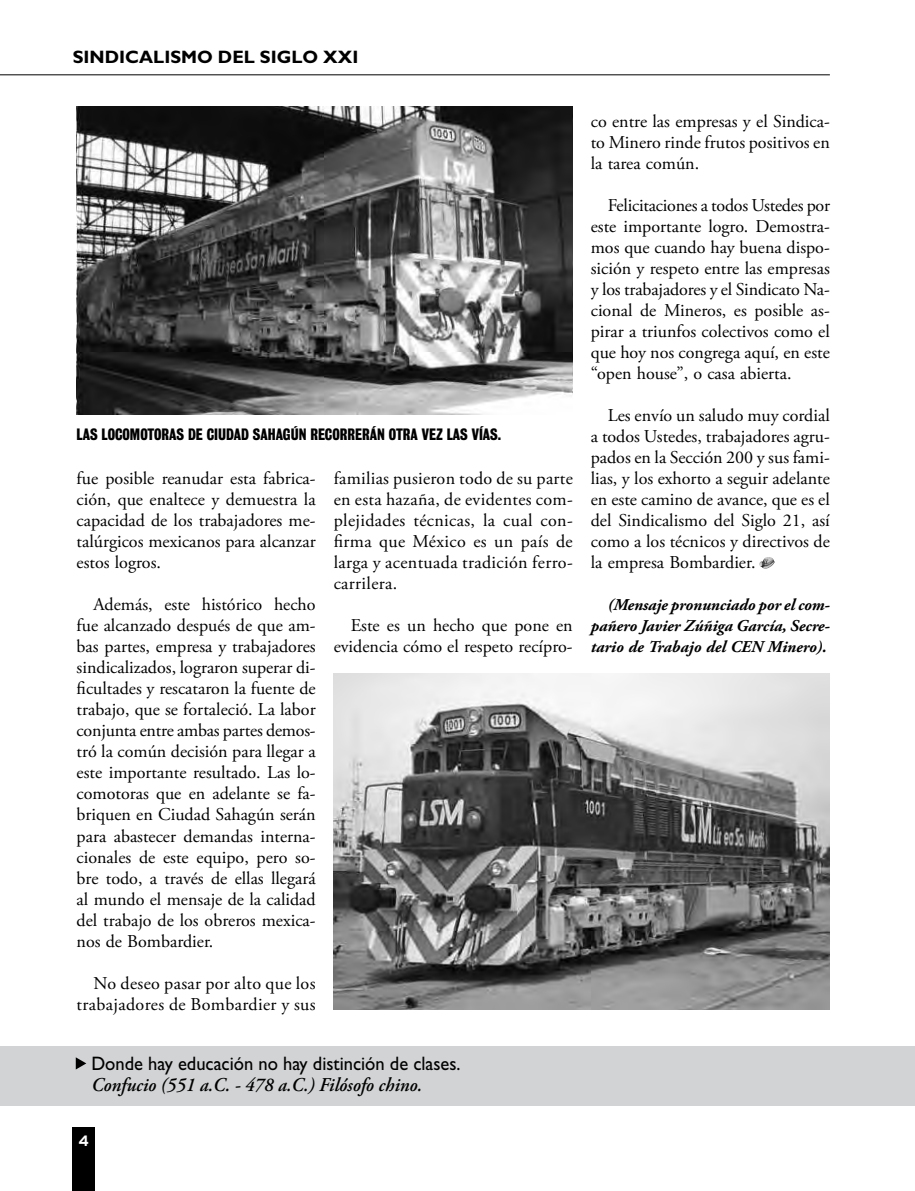
<style>
.page{position:relative;width:915px;height:1191px;background:#fff}
.page>*{position:absolute;margin:0;border:0;box-sizing:border-box;transform-origin:0 0}
.t1{font:19.5px "Gill Sans Std";color:#000;scale:.95 1}
.t2{font:italic 600 19.5px "Adobe Garamond Pro";color:#000;scale:.95 1}
.t3{font:18px/21px "Adobe Garamond Pro";color:#000;text-align:justify}
.t4{font:18px/21px "Adobe Garamond Pro";letter-spacing:.02em;color:#000;text-align:right}
.t5{font:700 18px "Gill Sans Std";color:#000}
.t6{font:italic 700 16.5px/21px "Adobe Garamond Pro";color:#000;text-align:justify}
.t7{font:15px "Bureau Grotesque Three Seven";color:#000}
.t8{font:700 15px "Interstate";color:#fff}
</style>
<div class="page">
<div style="left:72px;top:1127px;width:23px;height:64px;background:#000"></div>
<hr style="left:0;top:74px;width:829px;height:1px;background:#000">
<div style="left:0;top:1045px;width:914px;height:60px;background:#d1d3d4"></div>
<svg style="left:76px;top:1057px;width:10px;height:12px"></svg>
<hr style="left:914px;top:1045px;width:1px;height:60px;background:#d1d3d4">
<img style="left:77px;top:106px;width:495px;height:309px">
<img style="left:333px;top:673px;width:496px;height:336px">
<img style="left:759px;top:557px;width:15px;height:12px">
<p class="t5" style="left:73px;top:46px;width:59px">SINDICA</p>
<p class="t5" style="left:153px;top:46px;width:183px">LISMO DEL SIGLO XXI</p>
<p class="t7" style="left:77px;top:425px;width:34px">LAS LOCOMOTORAS</p>
<p class="t7" style="left:188px;top:425px;width:27px">DE CIUDAD</p>
<p class="t7" style="left:253px;top:425px;width:9px">SAHAGÚN</p>
<p class="t7" style="left:310px;top:425px;width:9px">RECORRERÁN</p>
<p class="t7" style="left:389px;top:425px;width:9px">OTRA</p>
<p class="t7" style="left:422px;top:425px;width:58px">VEZLASVÍAS</p>
<p class="t7" style="left:497px;top:425px;width:5px">.</p>
<p class="t3" style="left:77px;top:469px;width:240px">fue posible reanudar esta fabrica&shy;ción, que enaltece y demuestra la capacidad de los trabajadores me&shy;talúrgicos mexicanos para alcanzar estos logros.</p>
<p class="t3" style="left:77px;top:595px;width:240px;text-indent:17px">Además, este histórico hecho fue alcanzado después de que am&shy;bas partes, empresa y trabajadores sindicalizados, lograron superar di&shy;ficultades y rescataron la fuente de trabajo, que se fortaleció. La labor conjunta entre ambas partes demos&shy;tró la común decisión para llegar a este importante resultado. Las lo&shy;comotoras que en adelante se fa&shy;briquen en Ciudad Sahagún serán para abastecer demandas interna&shy;cionales de este equipo, pero so&shy;bre todo, a través de ellas llegará al mundo el mensaje de la calidad del trabajo de los obreros mexica&shy;nos de Bombardier.</p>
<p class="t4" style="left:77px;top:973px;width:240px">No deseo pasar por alto que los trabajadores de Bombardier y sus</p>
<p class="t3" style="left:333px;top:468px;width:241px">familias pusieron todo de su parte en esta hazaña, de evidentes com&shy;plejidades técnicas, la cual con&shy;firma que México es un país de larga y acentuada tradición ferro&shy;carrilera.</p>
<p class="t3" style="left:333px;top:616px;width:240px;text-align:right">Este es un hecho que pone en evidencia cómo el respeto recípro-</p>
<p class="t3" style="left:590px;top:111px;width:240px">co entre las empresas y el Sindica&shy;to Minero rinde frutos positivos en la tarea común.</p>
<p class="t3" style="left:590px;top:195px;width:241px;text-indent:17px">Felicitaciones a todos Ustedes por este importante logro. Demostra&shy;mos que cuando hay buena dispo&shy;sición y respeto entre las empresas y los trabajadores y el Sindicato Na&shy;cional de Mineros, es posible as&shy;pirar a triunfos colectivos como el que hoy nos congrega aquí, en este “open house”, o casa abierta.</p>
<p class="t3" style="left:590px;top:406px;width:240px;text-indent:17px">Les envío un saludo muy cordial a todos Ustedes, trabajadores agru&shy;pados en la Sección 200 y sus fami&shy;lias, y los exhorto a seguir adelante en este camino de avance, que es el del Sindicalismo del Siglo 21, así como a los técnicos y directivos de la empresa Bombardier.</p>
<p class="t6" style="left:590px;top:595px;width:240px;text-indent:17px">(Mensaje pronunciado por el com&shy;pañero Javier Zúñiga García, Secre&shy;tario de Trabajo del CEN Minero).</p>
<p class="t1" style="left:91px;top:1052px;width:390px">Donde hay educación no hay distinción de clases.</p>
<p class="t2" style="left:91px;top:1074px;width:350px">Confucio (551 a.C. - 478 a.C.) Filósofo chino.</p>
<p class="t8" style="left:79px;top:1132px;width:12px">4</p>
</div>
